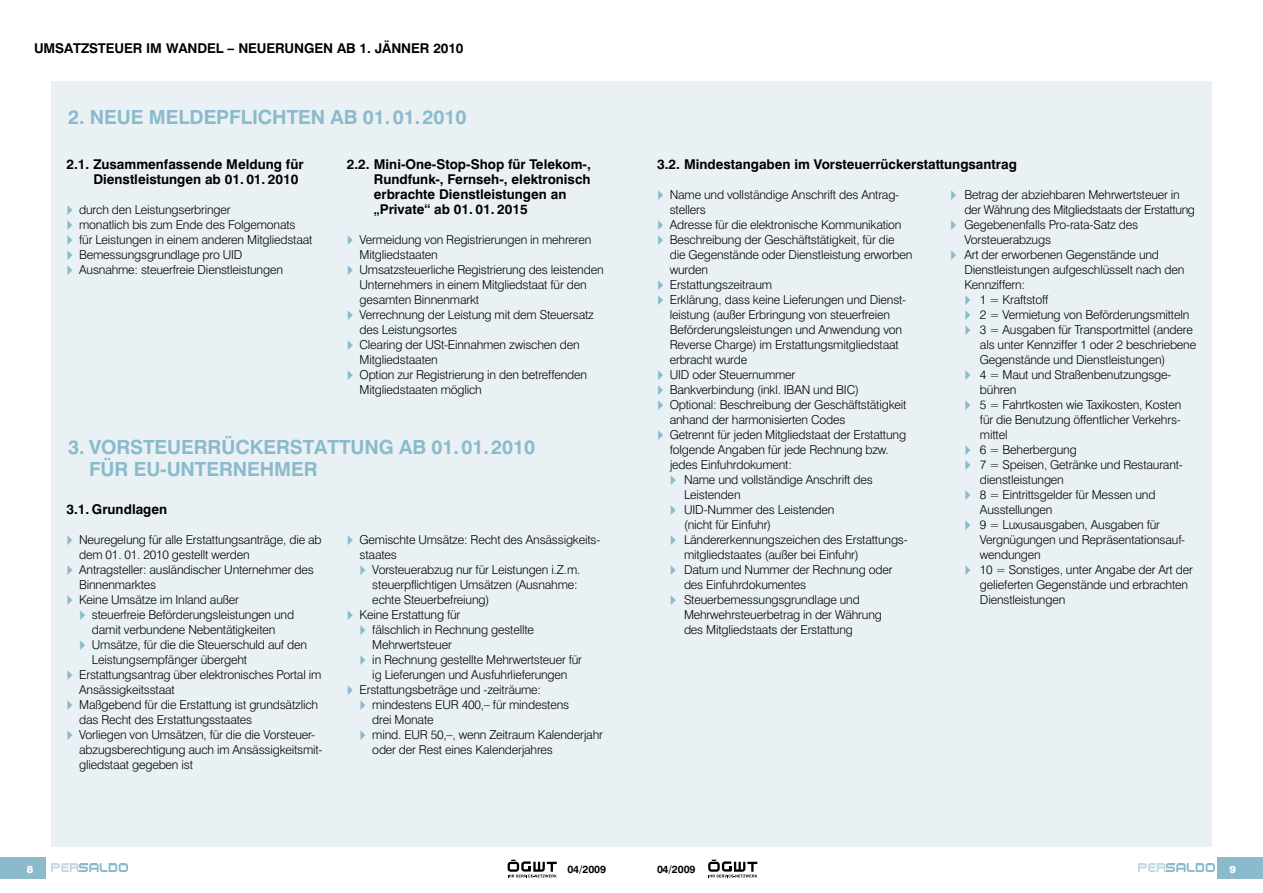
<style>
.page{position:relative;width:1263px;height:893px;background:#fff}
.page>*{position:absolute;margin:0;border:0;box-sizing:border-box;transform-origin:0 0}
.t1{font:700 19.5px/23px "Swiss 721 BT";letter-spacing:-.005em;color:#8abacb}
.t2{font:700 13.5px/15px "Swiss 721 BT";letter-spacing:-.01em;color:#000}
.t3{font:300 12.3px/15px "Swiss 721 BT";letter-spacing:-.015em;color:#000}
.t4{font:700 10.5px "Swiss 721 BT";letter-spacing:-.01em;color:#000}
.t5{font:900 10.05px "Swiss 721 BT";color:#fff}
</style>
<div class="page">
<div style="left:51px;top:81px;width:1161px;height:765px;background:#eaf1f4"></div>
<div style="left:1218px;top:857px;width:45px;height:21px;background:#8abacb"></div>
<div style="left:0;top:857px;width:45px;height:21px;background:#8abacb"></div>
<img style="left:1138px;top:864px;width:76px;height:8px">
<img style="left:52px;top:864px;width:75px;height:8px">
<svg style="left:708px;top:860px;width:49px;height:17px"></svg>
<svg style="left:508px;top:860px;width:49px;height:17px"></svg>
<p class="t2" style="left:34px;top:41px;width:431px">Umsatzsteuer im Wandel – Neuerungen ab 1. Jänner 2010</p>
<h1 class="t1" style="left:68px;top:105px;width:400px">2. Neue Meldepflichten ab 01.01.2010</h1>
<p class="t2" style="left:93px;top:156px;width:212px;text-indent:-27px">2.1. Zusammenfassende Meldung für<br>Dienstleistungen ab 01. 01. 2010</p>
<p class="t3" style="left:79px;top:202px;width:235px">durch den Leistungserbringer<br>monatlich bis zum Ende des Folgemonats<br>für Leistungen in einem anderen Mitgliedstaat Bemessungsgrundlage pro UI D<br>Ausnahme: steuerfreie Dienstleistungen</p>
<p class="t2" style="left:347px;top:156px;width:246px">2.2. M ini-One-Stop-Shop für Telekom-,<br>R</p>
<p class="t2" style="left:374px;top:171px;width:218px;text-indent:10px">undfunk-, Fernseh-, elektronisch erbrachte Dienstleistungen an „Private“ ab 01. 01. 2015</p>
<p class="t3" style="left:360px;top:232px;width:246px">Vermeidung von Registrierungen in mehreren Mitgliedstaaten<br>Umsatzsteuerliche Registrierung des leistenden Unternehmers in einem Mitgliedstaat für den gesamten Binnenmarkt<br>Verrechnung der Leistung mit dem Steuersatz des Leistungsortes<br>Clearing der USt-Einnahmen zwischen den Mitgliedstaaten<br>Option zur Registrierung in den betreffenden Mitgliedstaaten möglich</p>
<h1 class="t1" style="left:89px;top:435px;width:448px;text-indent:-21px">3. Vorsteuerrückerstattung ab 01.01.2010 für EU-Unternehmer</h1>
<p class="t2" style="left:66px;top:501px;width:102px">3.1. Grundlagen</p>
<p class="t3" style="left:79px;top:532px;width:244px">Neuregelung für alle Erstattungsanträge, die ab</p>
<p class="t3" style="left:79px;top:547px;width:172px">dem 01. 01. 2010 gestellt werden</p>
<p class="t3" style="left:79px;top:562px;width:236px">Antragsteller: ausländischer Unternehmer des</p>
<p class="t3" style="left:79px;top:577px;width:79px">Binnenmarktes</p>
<p class="t3" style="left:79px;top:592px;width:161px">Keine Umsätze im I nland außer</p>
<p class="t3" style="left:92px;top:607px;width:204px">steuerfreie Beförderungsleistungen und</p>
<p class="t3" style="left:92px;top:622px;width:185px">damit verbundene Nebentätigkeiten</p>
<p class="t3" style="left:92px;top:637px;width:217px">Umsätze, für die die Steuerschuld auf den</p>
<p class="t3" style="left:92px;top:652px;width:157px">Leistungsempfänger übergeht</p>
<p class="t3" style="left:79px;top:667px;width:244px">Erstattungsantrag über elektronisches Portal im</p>
<p class="t3" style="left:79px;top:682px;width:97px">Ansässigkeitsstaat</p>
<p class="t3" style="left:79px;top:697px;width:241px">Maßgebend für die Erstattung ist grundsätzlich</p>
<p class="t3" style="left:79px;top:712px;width:175px">das Recht des Erstattungsstaates</p>
<p class="t3" style="left:79px;top:727px;width:237px">Vorliegen von Umsätzen, für die die Vorsteuer-</p>
<p class="t3" style="left:79px;top:742px;width:245px">abzugsberechtigung auch im Ansässigkeitsmit-</p>
<p class="t3" style="left:79px;top:757px;width:115px">gliedstaat gegeben ist</p>
<p class="t3" style="left:360px;top:532px;width:242px">Gemischte Umsätze: Recht des Ansässigkeits-</p>
<p class="t3" style="left:360px;top:547px;width:39px">staates</p>
<p class="t3" style="left:372px;top:562px;width:210px">Vorsteuerabzug nur für Leistungen i.Z.m.</p>
<p class="t3" style="left:372px;top:577px;width:207px">steuerpflichtigen Umsätzen (Ausnahme:</p>
<p class="t3" style="left:372px;top:592px;width:119px">echte Steuerbefreiung)</p>
<p class="t3" style="left:360px;top:607px;width:102px">Keine Erstattung für</p>
<p class="t3" style="left:372px;top:622px;width:163px">fälschlich in Rechnung gestellte</p>
<p class="t3" style="left:372px;top:637px;width:81px">Mehrwertsteuer</p>
<p class="t3" style="left:372px;top:652px;width:211px">in Rechnung gestellte Mehrwertsteuer für</p>
<p class="t3" style="left:372px;top:667px;width:197px">ig Lieferungen und Ausfuhrlieferungen</p>
<p class="t3" style="left:360px;top:682px;width:183px">Erstattungsbeträge und -zeiträume:</p>
<p class="t3" style="left:372px;top:697px;width:198px">mindestens EUR 400,– für mindestens</p>
<p class="t3" style="left:372px;top:712px;width:63px">drei Monate</p>
<p class="t3" style="left:372px;top:727px;width:232px">mind. EUR 50,–, wenn Zeitraum Kalenderjahr</p>
<p class="t3" style="left:372px;top:742px;width:182px">oder der Rest eines Kalenderjahres</p>
<p class="t2" style="left:657px;top:156px;width:361px">3.2. M indestangaben im Vorsteuerrückerstattungsantrag</p>
<p class="t3" style="left:670px;top:187px;width:231px">Name und vollständige Anschrift des Antrag-</p>
<p class="t3" style="left:670px;top:202px;width:38px">stellers</p>
<p class="t3" style="left:670px;top:217px;width:233px">Adresse für die elektronische Kommunikation</p>
<p class="t3" style="left:670px;top:232px;width:226px">Beschreibung der Geschäftstätigkeit, für die</p>
<p class="t3" style="left:670px;top:247px;width:244px">die Gegenstände oder Dienstleistung erworben</p>
<p class="t3" style="left:670px;top:262px;width:40px">wurden</p>
<p class="t3" style="left:670px;top:277px;width:104px">Erstattungszeitraum</p>
<p class="t3" style="left:670px;top:292px;width:238px">Erklärung, dass keine Lieferungen und Dienst-</p>
<p class="t3" style="left:670px;top:307px;width:222px">leistung (außer Erbringung von steuerfreien</p>
<p class="t3" style="left:670px;top:322px;width:234px">Beförderungsleistungen und Anwendung von</p>
<p class="t3" style="left:670px;top:337px;width:231px">Reverse Charge) im Erstattungsmitgliedstaat</p>
<p class="t3" style="left:670px;top:352px;width:79px">erbracht wurde</p>
<p class="t3" style="left:670px;top:367px;width:127px">UI D oder Steuernummer</p>
<p class="t3" style="left:670px;top:382px;width:191px">Bankverbindung (inkl. I BAN und BIC)</p>
<p class="t3" style="left:670px;top:397px;width:238px">Optional: Beschreibung der Geschäftstätigkeit</p>
<p class="t3" style="left:670px;top:412px;width:177px">anhand der harmonisierten Codes</p>
<p class="t3" style="left:670px;top:427px;width:238px">Getrennt für jeden Mitgliedstaat der Erstattung</p>
<p class="t3" style="left:670px;top:442px;width:220px">folgende Angaben für jede Rechnung bzw.</p>
<p class="t3" style="left:670px;top:457px;width:124px">jedes Einfuhrdokument:</p>
<p class="t3" style="left:684px;top:472px;width:190px">Name und vollständige Anschrift des</p>
<p class="t3" style="left:684px;top:487px;width:58px">Leistenden</p>
<p class="t3" style="left:684px;top:502px;width:152px">UI D-Nummer des Leistenden</p>
<p class="t3" style="left:684px;top:517px;width:89px">(nicht für Einfuhr)</p>
<p class="t3" style="left:684px;top:532px;width:225px">Ländererkennungszeichen des Erstattungs-</p>
<p class="t3" style="left:684px;top:547px;width:176px">mitgliedstaates (außer bei Einfuhr)</p>
<p class="t3" style="left:684px;top:562px;width:210px">Datum und Nummer der Rechnung oder</p>
<p class="t3" style="left:684px;top:577px;width:124px">des Einfuhrdokumentes</p>
<p class="t3" style="left:684px;top:592px;width:177px">Steuerbemessungsgrundlage und</p>
<p class="t3" style="left:684px;top:607px;width:199px">Mehrwehrsteuerbetrag in der Währung</p>
<p class="t3" style="left:684px;top:622px;width:170px">des Mitgliedstaats der Erstattung</p>
<p class="t3" style="left:964px;top:187px;width:232px">Betrag der abziehbaren Mehrwertsteuer in der Währung des Mitgliedstaats der Erstattung Gegebenenfalls Pro-rata-Satz des Vorsteuerabzugs<br>Art der erworbenen Gegenstände und Dienstleistungen aufgeschlüsselt nach den</p>
<p class="t3" style="left:937px;top:277px;width:13px">K</p>
<p class="t3" style="left:980px;top:277px;width:218px;text-indent:-8px">ennziffern:<br>1 = Kraftstoff<br>2 = Vermietung von Beförderungsmitteln<br>3 = Ausgaben für Transportmittel (andere als unter Kennziffer 1 oder 2 beschriebene<br>Gegenstände und Dienstleistungen)<br>4 = Maut und Straßenbenutzungsge&shy;bühren<br>5 = Fahrtkosten wie Taxikosten, Kosten für die Benutzung öffentlicher Verkehrs&shy;mittel<br>6 = Beherbergung<br>7 = Speisen, Getränke und Restaurant&shy;dienstleistungen<br>8 = Eintrittsgelder für Messen und<br>Ausstellungen<br>9 = Luxusausgaben, Ausgaben für<br>Vergnügungen und Repräsentationsauf&shy;wendungen<br>10 = Sonstiges, unter Angabe der Art der gelieferten Gegenstände und erbrachten<br>Dienstleistungen</p>
<p class="t5" style="left:27px;top:863px;width:8px">8</p>
<p class="t4" style="left:567px;top:863px;width:40px">04/2009</p>
<p class="t4" style="left:657px;top:863px;width:40px">04/2009</p>
<p class="t5" style="left:1229px;top:863px;width:8px">9</p>
</div>
